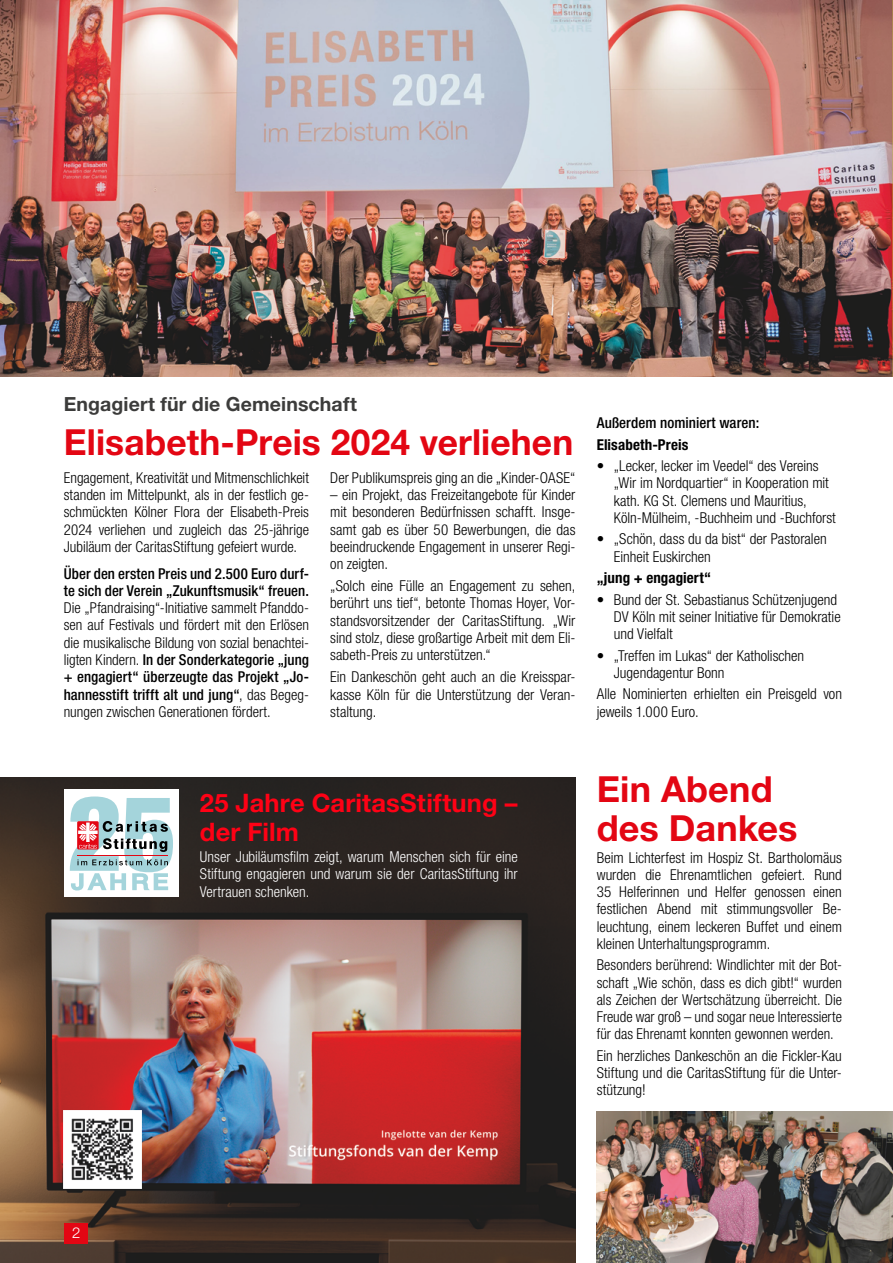
<style>
.page{position:relative;width:893px;height:1263px;background:#fff}
.page>*{position:absolute;margin:0;border:0;box-sizing:border-box;transform-origin:0 0}
.t1{font:700 36px/39px "Helvetica Neue LT Pro";letter-spacing:.005em;color:#e30613}
.t2{font:700 25.5px/28.5px "Helvetica Neue LT Pro";letter-spacing:.01em;color:#ff0115}
.t3{font:700 19.5px "Helvetica Neue LT Pro";letter-spacing:.005em;color:#3c3c3b}
.t4{font:300 condensed 15px/17.2px "Helvetica Neue LT Pro";color:#000;text-align:justify}
.t5{font:300 condensed 15px/17.2px "Helvetica Neue LT Pro";color:#fff;text-align:justify}
.t6{font:500 condensed 15px/17.2px "Helvetica Neue LT Pro";letter-spacing:.005em;color:#000}
.t7{font:700 condensed 15px "Helvetica Neue LT Pro";letter-spacing:.005em;color:#000}
.t8{font:300 15px "Helvetica Neue LT Pro";color:#fff}
.s1{font-weight:500}
</style>
<div class="page">
<img style="left:0;top:777px;width:575px;height:486px">
<img style="left:0;top:0;width:892px;height:376px">
<img style="left:64px;top:1110px;width:78px;height:78px">
<img style="left:597px;top:1111px;width:296px;height:152px">
<div style="left:64px;top:789px;width:114px;height:107px;background:#fff"></div>
<svg style="left:70px;top:796px;width:103px;height:94px"></svg>
<hr style="left:77px;top:855px;width:91px;height:1px;background:#e30613">
<div style="left:64px;top:1223px;width:23px;height:20px;background:#e30613"></div>
<h3 class="t3" style="left:64px;top:392px;width:295px">Engagiert für die Gemeinschaft</h3>
<h1 class="t1" style="left:64px;top:421px;width:511px">Elisabeth-Preis 2024 verliehen</h1>
<p class="t4" style="left:64px;top:469px;width:247px">Engagement, Kreativität und Mitmenschlichkeit standen im Mittelpunkt, als in der festlich ge&shy;schmückten Kölner Flora der Elisabeth-Preis 2024 verliehen und zugleich das 25-jährige Jubiläum der CaritasStiftung gefeiert wurde.</p>
<p class="t6" style="left:64px;top:565px;width:247px">Über den ersten Preis und 2.500 Euro durf&shy;te sich der Verein „Zukunftsmusik“ freuen.</p>
<p class="t4" style="left:64px;top:599px;width:247px">Die „Pfandraising“-Initiative sammelt Pfanddo&shy;sen auf Festivals und fördert mit den Erlösen die musikalische Bildung von sozial benachtei&shy;ligten Kindern. <span class="s1">In der Sonderkategorie „jung + engagiert“ überzeugte das Projekt „Jo&shy;hannesstift trifft alt und jung“</span>, das Begeg&shy;nungen zwischen Generationen fördert.</p>
<p class="t4" style="left:330px;top:469px;width:247px">Der Publikumspreis ging an die „Kinder-OASE“</p>
<p class="t4" style="left:330px;top:486px;width:247px">– ein Projekt, das Freizeitangebote für Kinder mit besonderen Bedürfnissen schafft. Insge&shy;samt gab es über 50 Bewerbungen, die das beeindruckende Engagement in unserer Regi&shy;on zeigten.</p>
<p class="t4" style="left:330px;top:577px;width:247px">„Solch eine Fülle an Engagement zu sehen, berührt uns tief“, betonte Thomas Hoyer, Vor&shy;standsvorsitzender der CaritasStiftung. „Wir sind stolz, diese großartige Arbeit mit dem Eli&shy;sabeth-Preis zu unterstützen.“</p>
<p class="t4" style="left:330px;top:668px;width:247px">Ein Dankeschön geht auch an die Kreisspar&shy;kasse Köln für die Unterstützung der Veran&shy;staltung.</p>
<p class="t6" style="left:597px;top:414px;width:164px">Außerdem nominiert waren:</p>
<p class="t7" style="left:597px;top:435px;width:93px">Elisabeth-Preis</p>
<p class="t4" style="left:614px;top:457px;width:224px;text-align:left;text-indent:-17px">• „Lecker, lecker im Veedel“ des Vereins „Wir im Nordquartier“ in Kooperation mit kath. KG St. Clemens und Mauritius, Köln-Mülheim, -Buchheim und -Buchforst</p>
<p class="t4" style="left:614px;top:530px;width:214px;text-indent:-17px">• „Schön, dass du da bist“ der Pastoralen<br>Einheit Euskirchen</p>
<p class="t7" style="left:597px;top:569px;width:116px">„jung + engagiert“</p>
<p class="t4" style="left:614px;top:591px;width:228px;text-align:left;text-indent:-17px">• Bund der St. Sebastianus Schützenjugend<br>DV Köln mit seiner Initiative für Demokratie und Vielfalt</p>
<p class="t4" style="left:614px;top:647px;width:192px;text-indent:-17px">• „Treffen im Lukas“ der Katholischen<br>Jugendagentur Bonn</p>
<p class="t4" style="left:597px;top:685px;width:247px">Alle Nominierten erhielten ein Preisgeld von jeweils 1.000 Euro.</p>
<h2 class="t2" style="left:200px;top:788px;width:319px">25 Jahre CaritasStiftung – der Film</h2>
<p class="t5" style="left:200px;top:848px;width:319px">Unser Jubiläumsfilm zeigt, warum Menschen sich für eine Stiftung engagieren und warum sie der CaritasStiftung ihr Vertrauen schenken.</p>
<h1 class="t1" style="left:597px;top:769px;width:202px">Ein Abend des Dankes</h1>
<p class="t4" style="left:597px;top:848px;width:247px">Beim Lichterfest im Hospiz St. Bartholomäus wurden die Ehrenamtlichen gefeiert. Rund 35 Helferinnen und Helfer genossen einen festlichen Abend mit stimmungsvoller Be&shy;leuchtung, einem leckeren Buffet und einem kleinen Unterhaltungsprogramm.</p>
<p class="t4" style="left:597px;top:956px;width:247px">Besonders berührend: Windlichter mit der Bot&shy;schaft „Wie schön, dass es dich gibt!“ wurden als Zeichen der Wertschätzung überreicht. Die Freude war groß – und sogar neue Interessierte für das Ehrenamt konnten gewonnen werden.</p>
<p class="t4" style="left:597px;top:1047px;width:247px">Ein herzliches Dankeschön an die Fickler-Kau Stiftung und die CaritasStiftung für die Unter&shy;stützung!</p>
<p class="t8" style="left:72px;top:1223px;width:10px">2</p>
</div>
